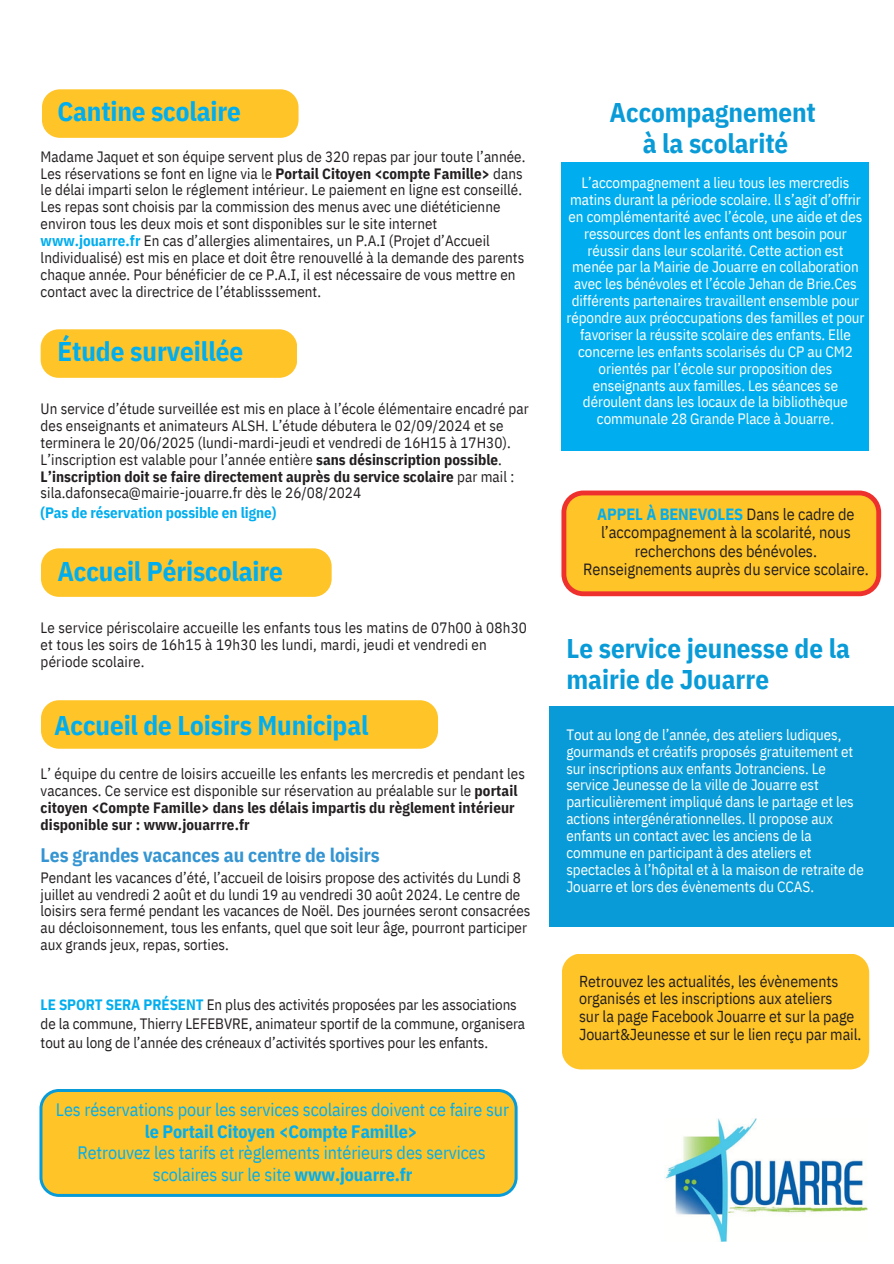
<style>
.page{position:relative;width:894px;height:1264px;background:#fff}
.page>*{position:absolute;margin:0;border:0;box-sizing:border-box;transform-origin:0 0}
.t1{font:700 27px "IBM Plex Sans Cond";letter-spacing:-.005em;color:#00aeef}
.t2{font:700 27px/31.5px "IBM Plex Sans Cond";color:#099bd7;text-align:center}
.t3{font:700 19.5px "IBM Plex Sans Cond";letter-spacing:-.005em;color:#3595d2}
.t4{font:18px/21.8px "IBM Plex Sans Cond";letter-spacing:-.005em;color:#00aeef;text-align:center}
.t5{font:700 18px "IBM Plex Sans Cond";letter-spacing:-.005em;color:#00aeef}
.t6{font:16.2px/18.3px "IBM Plex Sans Cond";letter-spacing:-.005em;color:#231f20;text-align:center}
.t7{font:15.9px/17.9px "IBM Plex Sans Cond";letter-spacing:-.005em;color:#231f20}
.t8{font:15px/16.8px "IBM Plex Sans Cond";letter-spacing:.005em;color:#231f20}
.t9{font:15px/16.8px "IBM Plex Sans Cond";letter-spacing:-.005em;color:#fff;text-align:center}
.t10{font:700 15px "IBM Plex Sans Cond";letter-spacing:-.005em;color:#00aeef}
.s1{font-weight:700}
.s2{font-weight:700;color:#00aeef}
</style>
<div class="page">
<div style="left:41px;top:700px;width:397px;height:48px;background:#ffc428;border-radius:18px"></div>
<div style="left:41px;top:548px;width:290px;height:49px;background:#ffc428;border-radius:18px"></div>
<div style="left:42px;top:89px;width:256px;height:49px;background:#ffc428;border-radius:18px"></div>
<div style="left:41px;top:329px;width:256px;height:49px;background:#ffc428;border-radius:18px"></div>
<img style="left:665px;top:1118px;width:201px;height:123px">
<div style="left:561px;top:163px;width:307px;height:288px;background:#00aeef"></div>
<div style="left:549px;top:706px;width:344px;height:220px;background:#099bd7"></div>
<svg style="left:561px;top:490px;width:319px;height:106px;background:#fdb42c"></svg>
<div style="left:561px;top:953px;width:307px;height:116px;background:#ffc428;border-radius:19px"></div>
<svg style="left:39px;top:1089px;width:478px;height:107px;background:#f1c233"></svg>
<h1 class="t1" style="left:57px;top:90px;width:185px">Cantine scolaire</h1>
<p class="t8" style="left:41px;top:147px;width:486px">Madame Jaquet et son équipe servent plus de 320 repas par jour toute l’année.<br>Les réservations se font en ligne via le <span class="s1">Portail Citoyen &lt;compte Famille&gt;</span> dans le délai imparti selon le réglement intérieur. Le paiement en ligne est conseillé.<br>Les repas sont choisis par la commission des menus avec une diététicienne environ tous les deux mois et sont disponibles sur le site internet <span class="s2">www.jouarre.fr</span> En cas d’allergies alimentaires, un P.A.I (Projet d’Accueil lndividualisé) est mis en place et doit être renouvellé à la demande des parents chaque année. Pour bénéficier de ce P.A.I, il est nécessaire de vous mettre en contact avec la directrice de l’établisssement.</p>
<h1 class="t1" style="left:57px;top:330px;width:187px">Étude surveillée</h1>
<p class="t8" style="left:41px;top:399px;width:489px">Un service d’étude surveillée est mis en place à l’école élémentaire encadré par des enseignants et animateurs ALSH. L’étude débutera le 02/09/2024 et se terminera le 20/06/2025 (lundi-mardi-jeudi et vendredi de 16H15 à 17H30).<br>L’inscription est valable pour l’année entière <span class="s1">sans désinscription possible</span>.<br><span class="s1">L’inscription doit se faire directement auprès du service scolaire</span> par mail : sila.dafonseca@mairie-jouarre.fr dès le 26/08/2024</p>
<p class="t10" style="left:41px;top:500px;width:237px">(Pas de réservation possible en ligne)</p>
<h1 class="t1" style="left:57px;top:550px;width:227px">Accueil Périscolaire</h1>
<p class="t8" style="left:41px;top:618px;width:487px">Le service périscolaire accueille les enfants tous les matins de 07h00 à 08h30 et tous les soirs de 16h15 à 19h30 les lundi, mardi, jeudi et vendredi en période scolaire.</p>
<h1 class="t1" style="left:54px;top:704px;width:316px">Accueil de Loisirs Municipal</h1>
<p class="t8" style="left:41px;top:764px;width:485px">L’ équipe du centre de loisirs accueille les enfants les mercredis et pendant les vacances. Ce service est disponible sur réservation au préalable sur le <span class="s1">portail citoyen &lt;Compte Famille&gt; dans les délais impartis du règlement intérieur disponible sur : www.jouarrre.fr</span></p>
<h2 class="t3" style="left:41px;top:840px;width:340px">Les grandes vacances au centre de loisirs</h2>
<p class="t8" style="left:41px;top:867px;width:491px">Pendant les vacances d’été, l’accueil de loisirs propose des activités du Lundi 8 juillet au vendredi 2 août et du lundi 19 au vendredi 30 août 2024. Le centre de loisirs sera fermé pendant les vacances de Noël. Des journées seront consacrées au décloisonnement, tous les enfants, quel que soit leur âge, pourront participer aux grands jeux, repas, sorties.</p>
<p class="t8" style="left:41px;top:994px;width:486px;line-height:19.2px"><span class="s2">LE SPORT SERA PRÉSENT</span> En plus des activités proposées par les associations de la commune, Thierry LEFEBVRE, animateur sportif de la commune, organisera tout au long de l’année des créneaux d’activités sportives pour les enfants.</p>
<p class="t4" style="left:56px;top:1097px;width:454px">Les réservations pour les services scolaires doivent ce faire sur</p>
<p class="t5" style="left:145px;top:1117px;width:274px">le Portail Citoyen &lt;Compte Famille&gt;</p>
<p class="t4" style="left:77px;top:1140px;width:409px">Retrouvez les tarifs et règlements intérieurs des services scolaires sur le site <span class="s1">www.jouarre.fr</span></p>
<h1 class="t2" style="left:609px;top:94px;width:207px">Accompagnement à la scolarité</h1>
<p class="t9" style="left:566px;top:173px;width:299px">L’accompagnement a lieu tous les mercredis matins durant la période scolaire. ll s’agit d’offrir en complémentarité avec l’école, une aide et des ressources dont les enfants ont besoin pour réussir dans leur scolarité. Cette action est menée par la Mairie de Jouarre en collaboration avec les bénévoles et l’école Jehan de Brie.Ces différents partenaires travaillent ensemble pour répondre aux préoccupations des familles et pour favoriser la réussite scolaire des enfants. Elle concerne les enfants scolarisés du CP au CM2 orientés par l’école sur proposition des enseignants aux familles. Les séances se déroulent dans les locaux de la bibliothèque communale 28 Grande Place à Jouarre.</p>
<p class="t6" style="left:583px;top:503px;width:287px"><span class="s2">APPEL À BENEVOLES</span> Dans le cadre de l’accompagnement à la scolarité, nous recherchons des bénévoles.<br>Renseignements auprès du service scolaire.</p>
<h1 class="t2" style="left:566px;top:630px;width:285px;text-align:left">Le service jeunesse de la mairie de Jouarre</h1>
<p class="t9" style="left:566px;top:724px;width:299px;text-align:left">Tout au long de l’année, des ateliers ludiques, gourmands et créatifs proposés gratuitement et sur inscriptions aux enfants Jotranciens. Le service Jeunesse de la ville de Jouarre est particulièrement impliqué dans le partage et les actions intergénérationnelles. ll propose aux enfants un contact avec les anciens de la commune en participant à des ateliers et spectacles à l’hôpital et à la maison de retraite de Jouarre et lors des évènements du CCAS.</p>
<p class="t7" style="left:579px;top:970px;width:284px">Retrouvez les actualités, les évènements organisés et les inscriptions aux ateliers<br>sur la page Facebook Jouarre et sur la page Jouart&amp;Jeunesse et sur le lien reçu par mail.</p>
</div>
